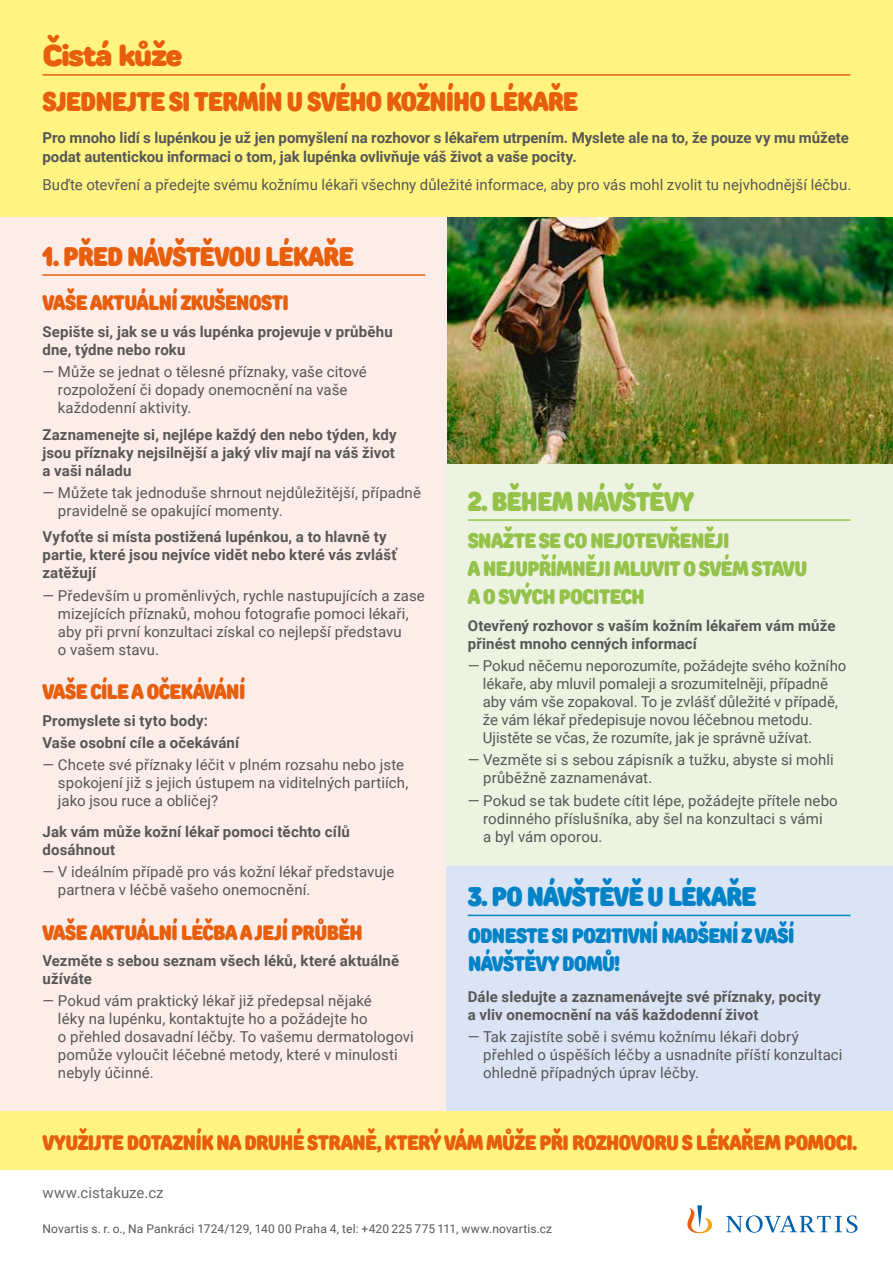
<style>
.page{position:relative;width:893px;height:1263px;background:#fff}
.page>*{position:absolute;margin:0;border:0;box-sizing:border-box;transform-origin:0 0}
.t1{font:900 30px "TT Rounds";letter-spacing:-.045em;color:#e75f0d}
.t2{font:900 27px "TT Rounds Condensed";letter-spacing:-.045em;color:#e75f0d}
.t3{font:900 27px "TT Rounds Condensed";letter-spacing:-.045em;color:#0082c6}
.t4{font:900 27px "TT Rounds Condensed";letter-spacing:-.045em;color:#94c24a}
.t5{font:900 21px "TT Rounds Condensed";letter-spacing:-.05em;color:#e75f0d}
.t6{font:900 21px/28.3px "TT Rounds Condensed";letter-spacing:-.045em;color:#94c24a}
.t7{font:900 21px/28.3px "TT Rounds Condensed";letter-spacing:-.045em;color:#0082c6}
.t8{font:15px/18px "Roboto";letter-spacing:.005em;color:#575756}
.t9{font:700 15px/18px "Roboto";letter-spacing:.005em;color:#575756}
.t10{font:12px "Roboto";letter-spacing:.015em;color:#575756}
</style>
<div class="page">
<img style="left:446px;top:217px;width:447px;height:247px">
<div style="left:0;top:0;width:893px;height:217px;background:#fff482"></div>
<div style="left:0;top:1110px;width:893px;height:60px;background:#fff482"></div>
<div style="left:0;top:217px;width:446px;height:893px;background:#fdede8"></div>
<div style="left:446px;top:866px;width:447px;height:244px;background:#dae4f5"></div>
<div style="left:446px;top:464px;width:447px;height:402px;background:#ecf3e0"></div>
<hr style="left:43px;top:274px;width:382px;height:2px;background:#e75f0d">
<hr style="left:468px;top:519px;width:382px;height:2px;background:#94c24a">
<hr style="left:468px;top:915px;width:382px;height:1px;background:#0082c6">
<svg style="left:687px;top:1205px;width:170px;height:28px"></svg>
<hr style="left:43px;top:74px;width:807px;height:2px;background:#e75f0d">
<h1 class="t1" style="left:43px;top:34px;width:142px">Čistá kůže</h1>
<h2 class="t2" style="left:43px;top:83px;width:537px">SJEDNEJTE SI TERMÍN U SVÉHO KOŽNÍHO LÉKAŘE</h2>
<p class="t9" style="left:43px;top:127px;width:808px;line-height:19.5px">Pro mnoho lidí s lupénkou je už jen pomyšlení na rozhovor s lékařem utrpením. Myslete ale na to, že pouze vy mu můžete podat autentickou informaci o tom, jak lupénka ovlivňuje váš život a vaše pocity.</p>
<p class="t8" style="left:43px;top:176px;width:810px">Buďte otevření a předejte svému kožnímu lékaři všechny důležité informace, aby pro vás mohl zvolit tu nejvhodnější léčbu.</p>
<h2 class="t2" style="left:43px;top:238px;width:313px">1. PŘED NÁVŠTĚVOU LÉKAŘE</h2>
<h3 class="t5" style="left:43px;top:288px;width:248px">VAŠE AKTUÁLNÍ ZKUŠENOSTI</h3>
<p class="t9" style="left:43px;top:322px;width:352px">Sepište si, jak se u vás lupénka projevuje v průběhu dne, týdne nebo roku</p>
<p class="t8" style="left:58px;top:362px;width:310px;text-indent:-15px">— Může se jednat o tělesné příznaky, vaše citové rozpoložení či dopady onemocnění na vaše každodenní aktivity.</p>
<p class="t9" style="left:43px;top:425px;width:356px;text-align:justify">Zaznamenejte si, nejlépe každý den nebo týden, kdy jsou příznaky nejsilnější a jaký vliv mají na váš život a vaši náladu</p>
<p class="t8" style="left:58px;top:483px;width:365px;text-indent:-15px">— Můžete tak jednoduše shrnout nejdůležitější, případně pravidelně se opakující momenty.</p>
<p class="t9" style="left:43px;top:527px;width:356px">Vyfoťte si místa postižená lupénkou, a to hlavně ty partie, které jsou nejvíce vidět nebo které vás zvlášť zatěžují</p>
<p class="t8" style="left:58px;top:586px;width:368px;text-indent:-15px">— Především u proměnlivých, rychle nastupujících a zase mizejících příznaků, mohou fotografie pomoci lékaři, aby při první konzultaci získal co nejlepší představu<br>o vašem stavu.</p>
<h3 class="t5" style="left:43px;top:677px;width:205px">VAŠE CÍLE A OČEKÁVÁNÍ</h3>
<p class="t9" style="left:43px;top:709px;width:198px;line-height:22.2px">Promyslete si tyto body:<br>Vaše osobní cíle a očekávání</p>
<p class="t8" style="left:58px;top:755px;width:352px;text-indent:-15px">— Chcete své příznaky léčit v plném rozsahu nebo jste spokojení již s jejich ústupem na viditelných partiích, jako jsou ruce a obličej?</p>
<p class="t9" style="left:43px;top:822px;width:309px">Jak vám může kožní lékař pomoci těchto cílů dosáhnout</p>
<p class="t8" style="left:58px;top:862px;width:338px;text-indent:-15px">— V ideálním případě pro vás kožní lékař představuje partnera v léčbě vašeho onemocnění.</p>
<h3 class="t5" style="left:43px;top:918px;width:322px">VAŠE AKTUÁLNÍ LÉČBA A JEJÍ PRŮBĚH</h3>
<p class="t9" style="left:43px;top:951px;width:358px">Vezměte s sebou seznam všech léků, které aktuálně užíváte</p>
<p class="t8" style="left:58px;top:991px;width:357px;text-indent:-15px">— Pokud vám praktický lékař již předepsal nějaké<br>léky na lupénku, kontaktujte ho a požádejte ho<br>o přehled dosavadní léčby. To vašemu dermatologovi pomůže vyloučit léčebné metody, které v minulosti nebyly účinné.</p>
<h2 class="t4" style="left:468px;top:483px;width:228px">2. BĚHEM NÁVŠTĚVY</h2>
<h3 class="t6" style="left:468px;top:526px;width:341px">SNAŽTE SE CO NEJOTEVŘENĚJI<br>A NEJUPŘÍMNĚJI MLUVIT O SVÉM STAVU<br>A O SVÝCH POCITECH</h3>
<p class="t9" style="left:468px;top:616px;width:369px">Otevřený rozhovor s vaším kožním lékařem vám může přinést mnoho cenných informací</p>
<p class="t8" style="left:483px;top:656px;width:365px;text-indent:-15px">— Pokud něčemu neporozumíte, požádejte svého kožního lékaře, aby mluvil pomaleji a srozumitelněji, případně aby vám vše zopakoval. To je zvlášť důležité v případě, že vám lékař předepisuje novou léčebnou metodu.<br>Ujistěte se včas, že rozumíte, jak je správně užívat.</p>
<p class="t8" style="left:483px;top:750px;width:352px;text-indent:-15px">— Vezměte si s sebou zápisník a tužku, abyste si mohli průběžně zaznamenávat.</p>
<p class="t8" style="left:483px;top:791px;width:356px;text-indent:-15px">— Pokud se tak budete cítit lépe, požádejte přítele nebo rodinného příslušníka, aby šel na konzultaci s vámi<br>a byl vám oporou.</p>
<h2 class="t3" style="left:468px;top:878px;width:290px">3. PO NÁVŠTĚVĚ U LÉKAŘE</h2>
<h3 class="t7" style="left:468px;top:922px;width:328px">ODNESTE SI POZITIVNÍ NADŠENÍ Z VAŠÍ<br>NÁVŠTĚVY DOMŮ!</h3>
<p class="t9" style="left:468px;top:987px;width:355px">Dále sledujte a zaznamenávejte své příznaky, pocity a vliv onemocnění na váš každodenní život</p>
<p class="t8" style="left:483px;top:1027px;width:361px;text-indent:-15px">— Tak zajistíte sobě i svému kožnímu lékaři dobrý přehled o úspěších léčby a usnadníte příští konzultaci ohledně případných úprav léčby.</p>
<h3 class="t5" style="left:43px;top:1128px;width:816px">VYUŽIJTE DOTAZNÍK NA DRUHÉ STRANĚ, KTERÝ VÁM MŮŽE PŘI ROZHOVORU S LÉKAŘEM POMOCI.</h3>
<p class="t8" style="left:43px;top:1183px;width:123px">www.cistakuze.cz</p>
<p class="t10" style="left:43px;top:1220px;width:511px">Novartis s. r. o., Na Pankráci 1724/129, 140 00 Praha 4, tel: +420 225 775 111, www.novartis.cz</p>
</div>
